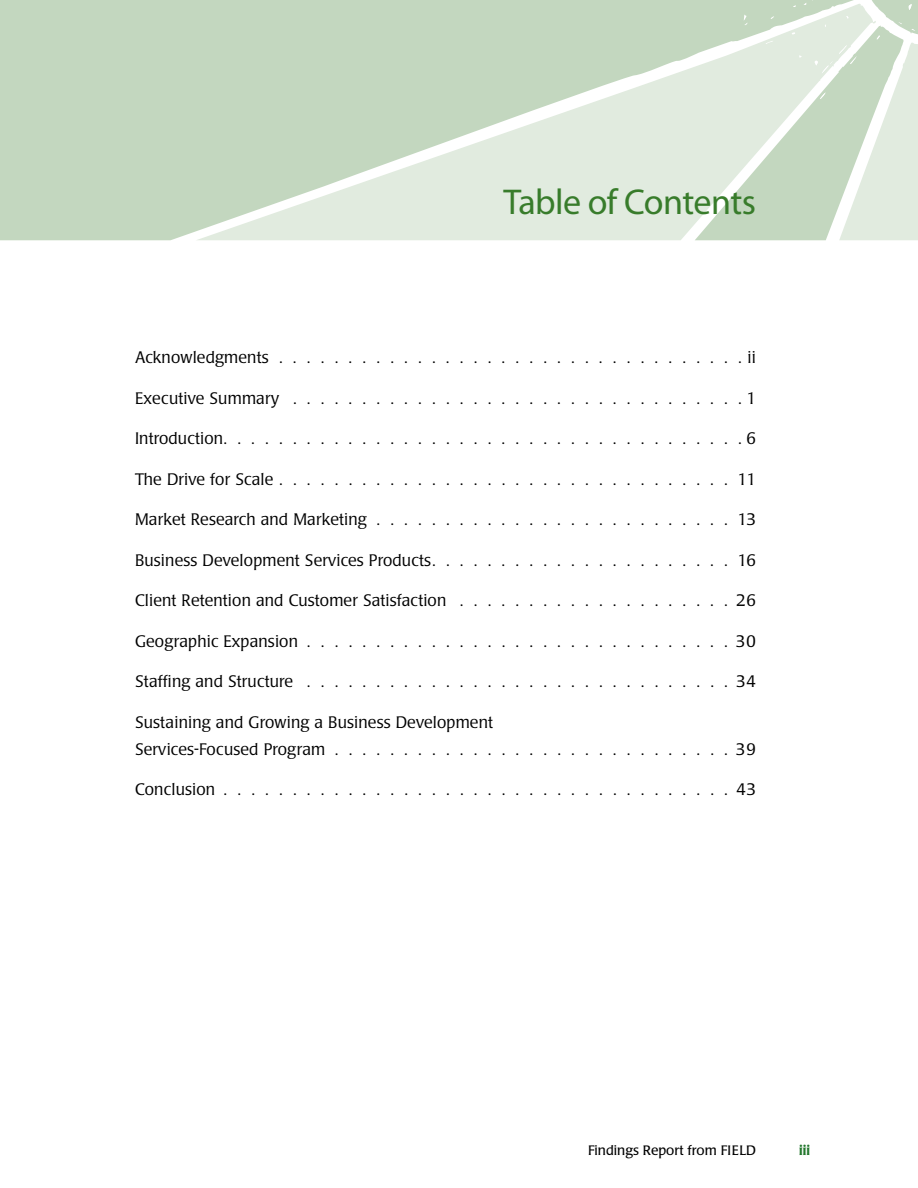
<style>
.page{position:relative;width:918px;height:1188px;background:#fff}
.page>*{position:absolute;margin:0;border:0;box-sizing:border-box;transform-origin:0 0}
.t1{font:36px "Myriad";letter-spacing:-.015em;color:#387c2b}
.t2{font:300 16.5px/27px "Poppl Laudatio";letter-spacing:.01em;color:#000}
.t3{font:13.5px "Poppl Laudatio";color:#000}
.t4{font:500 13.5px "Poppl Laudatio";color:#23772d}
</style>
<div class="page">
<div style="left:0;top:0;width:839px;height:240px;background:#c3d7bf"></div>
<svg style="left:196px;top:4px;width:643px;height:236px;background:#d0e0cd"></svg>
<svg style="left:695px;top:25px;width:144px;height:215px;background:#d7e4d4"></svg>
<svg style="left:839px;top:0;width:79px;height:240px"></svg>
<svg style="left:813px;top:61px;width:20px;height:13px"></svg>
<svg style="left:820px;top:92px;width:6px;height:7px"></svg>
<h1 class="t1" style="left:503px;top:184px;width:254px">table of contents</h1>
<p class="t2" style="left:135px;top:344px;width:623px">Acknowledgments . . . . . . . . . . . . . . . . . . . . . . . . . . . . . . . . . . ii</p>
<p class="t2" style="left:135px;top:385px;width:623px">Executive Summary . . . . . . . . . . . . . . . . . . . . . . . . . . . . . . . . . 1</p>
<p class="t2" style="left:135px;top:425px;width:623px">Introduction......................................6</p>
<p class="t2" style="left:135px;top:466px;width:622px">The Drive for Scale . . . . . . . . . . . . . . . . . . . . . . . . . . . . . . . . . 11</p>
<p class="t2" style="left:135px;top:506px;width:622px">Market Research and Marketing . . . . . . . . . . . . . . . . . . . . . . . . . . 13</p>
<p class="t2" style="left:135px;top:547px;width:622px">Business Development Services Products. . . . . . . . . . . . . . . . . . . . . . 16</p>
<p class="t2" style="left:135px;top:587px;width:622px">Client Retention and Customer Satisfaction . . . . . . . . . . . . . . . . . . . . 26</p>
<p class="t2" style="left:135px;top:628px;width:623px">Geographic Expansion . . . . . . . . . . . . . . . . . . . . . . . . . . . . . . . 30</p>
<p class="t2" style="left:135px;top:668px;width:623px">Staffing and Structure . . . . . . . . . . . . . . . . . . . . . . . . . . . . . . . 34</p>
<p class="t2" style="left:135px;top:709px;width:623px">Sustaining and Growing a Business Development<br>Services-Focused Program . . . . . . . . . . . . . . . . . . . . . . . . . . . . . 39</p>
<p class="t2" style="left:135px;top:777px;width:623px">Conclusion . . . . . . . . . . . . . . . . . . . . . . . . . . . . . . . . . . . . . 43</p>
<p class="t3" style="left:588px;top:1143px;width:169px">Findings Report from FIELD</p>
<p class="t4" style="left:799px;top:1142px;width:12px">iii</p>
</div>
